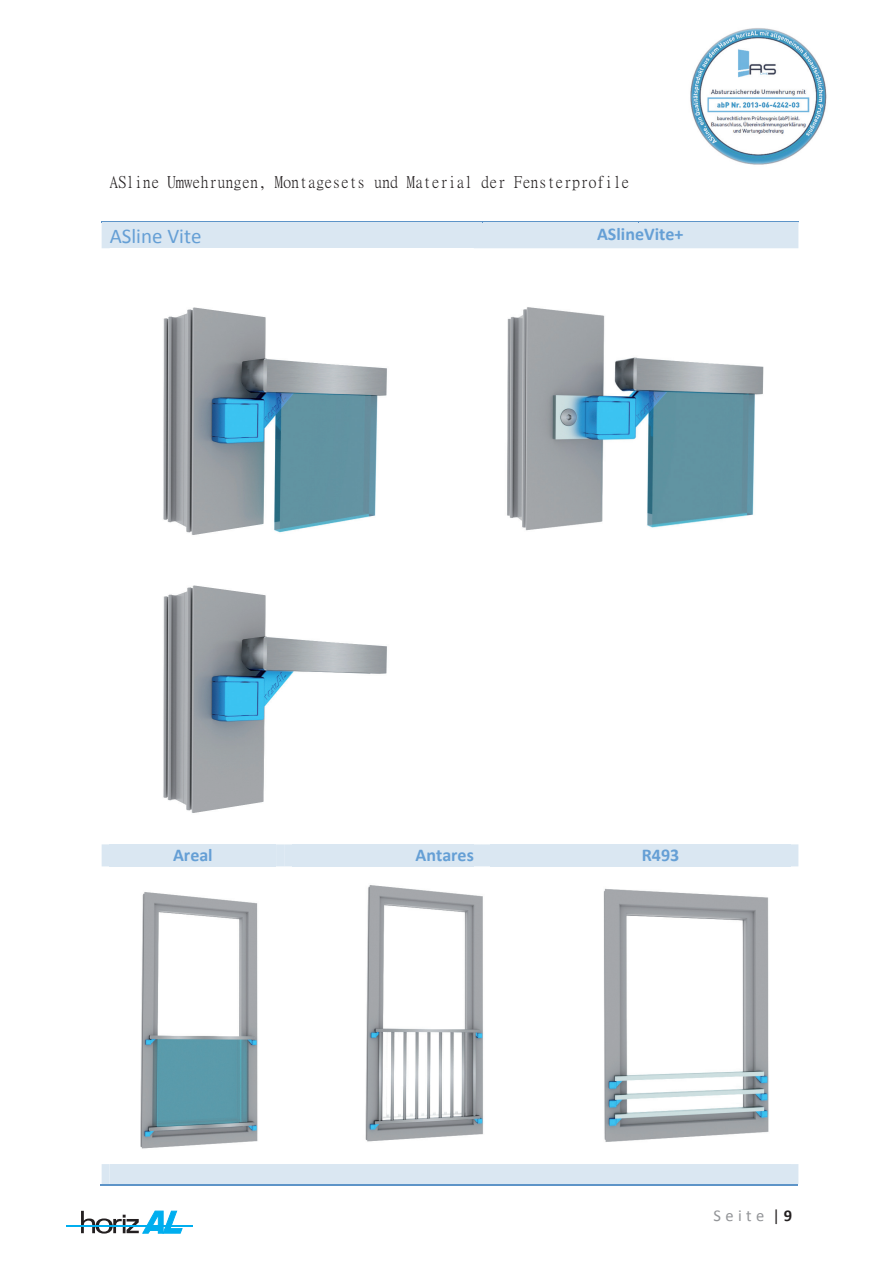
<style>
.page{position:relative;width:894px;height:1264px;background:#fff}
.page>*{position:absolute;margin:0;border:0;box-sizing:border-box;transform-origin:0 0}
.t1{font:21px "Calibri";color:#659fd5}
.t2{font:700 18px "Calibri";color:#659fd5}
.t3{font:16.5px "Ming Li U Ext B";letter-spacing:.005em;color:#231f20}
.t4{font:16.5px "Calibri";letter-spacing:.275em;color:#939598}
.t5{font:700 16.5px "Calibri";color:#231f20}
.s1{color:#231f20}
.s2{font-weight:700;color:#231f20}
</style>
<div class="page">
<svg style="left:81px;top:1211px;width:101px;height:23px"></svg>
<hr style="left:66px;top:1226px;width:126px;height:1px;background:#00aeef">
<img style="left:690px;top:28px;width:137px;height:137px">
<div style="left:102px;top:224px;width:696px;height:24px;background:#dae7f2"></div>
<div style="left:490px;top:223px;width:300px;height:22px;background:#dae7f2"></div>
<hr style="left:102px;top:221px;width:380px;height:2px;background:#5d94c8">
<hr style="left:102px;top:223px;width:381px;height:1px;background:#dae7f2">
<hr style="left:482px;top:221px;width:156px;height:2px;background:#5d94c8">
<hr style="left:483px;top:223px;width:156px;height:1px;background:#dae7f2">
<hr style="left:638px;top:221px;width:160px;height:2px;background:#5d94c8">
<hr style="left:639px;top:223px;width:159px;height:1px;background:#dae7f2">
<div style="left:102px;top:844px;width:696px;height:22px;background:#dae7f2"></div>
<div style="left:490px;top:844px;width:300px;height:22px;background:#dae7f2"></div>
<svg style="left:102px;top:1164px;width:696px;height:20px"></svg>
<div style="left:110px;top:1164px;width:680px;height:20px;background:#dae7f2"></div>
<hr style="left:101px;top:1184px;width:697px;height:2px;background:#5d94c8">
<img style="left:507px;top:307px;width:257px;height:224px">
<img style="left:163px;top:585px;width:224px;height:228px">
<img style="left:163px;top:307px;width:224px;height:228px">
<img style="left:603px;top:888px;width:166px;height:254px">
<img style="left:365px;top:885px;width:118px;height:257px">
<img style="left:140px;top:892px;width:118px;height:257px">
<p class="t3" style="left:110px;top:174px;width:521px">ASline Umwehrungen, Montagesets und Material der Fensterprofile</p>
<p class="t1" style="left:110px;top:222px;width:93px">ASline Vite</p>
<p class="t2" style="left:597px;top:222px;width:88px">ASlineVite+</p>
<p class="t2" style="left:173px;top:844px;width:41px">Areal</p>
<p class="t2" style="left:415px;top:844px;width:60px">Antares</p>
<p class="t2" style="left:642px;top:844px;width:39px">R493</p>
<p class="t4" style="left:713px;top:1205px;width:40px">Seit</p>
<p class="t5" style="left:784px;top:1205px;width:10px">9</p>
<p class="t4" style="left:711px;top:1207px;width:81px">Seite <span class="s1">|</span><span class="s2">9</span></p>
</div>
